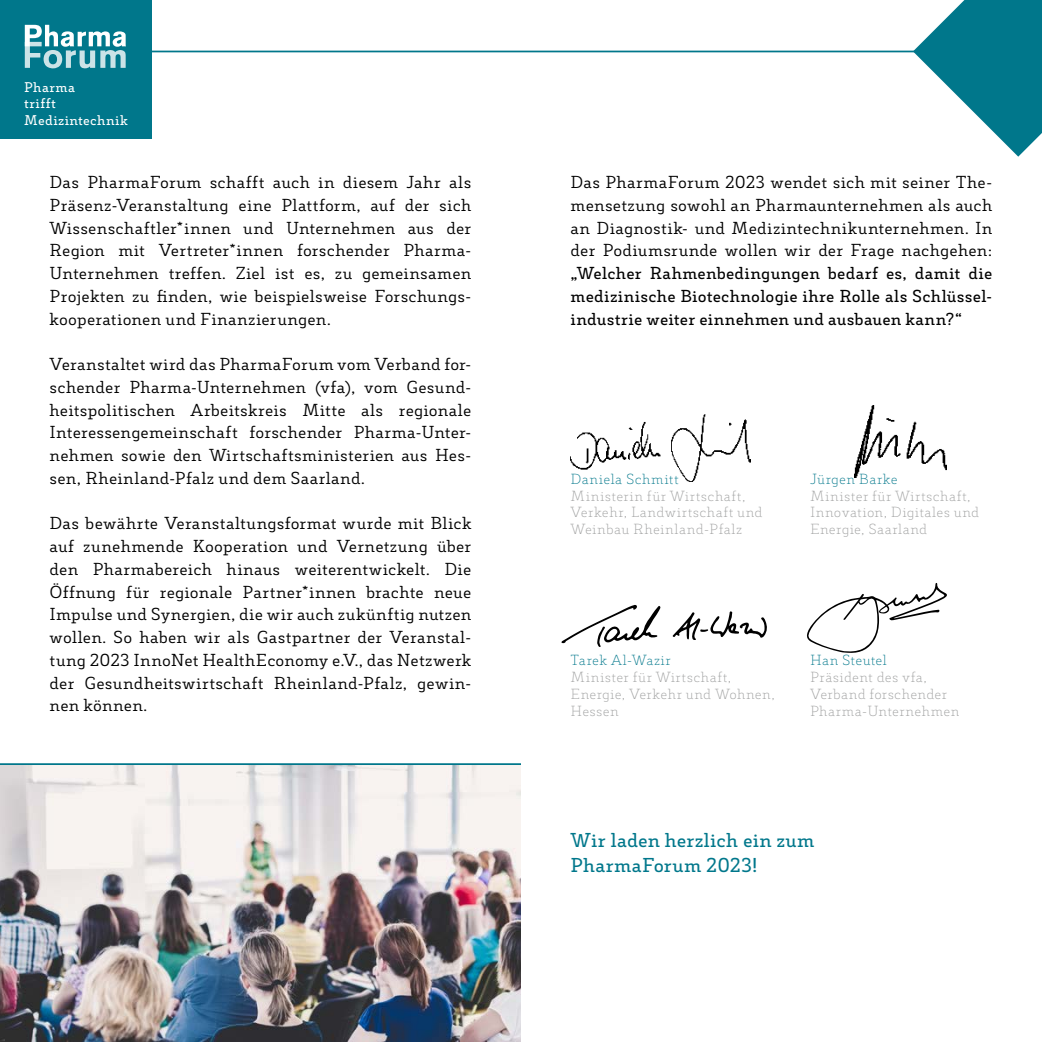
<style>
.page{position:relative;width:1042px;height:1042px;background:#fff}
.page>*{position:absolute;margin:0;border:0;box-sizing:border-box;transform-origin:0 0}
.t1{font:600 19.25px/24.5px "Decour";letter-spacing:.015em;color:#00778b}
.t2{font:16.62px/22.8px "Decour";letter-spacing:.015em;color:#000;text-align:justify}
.t3{font:600 16.62px/22.8px "Decour";letter-spacing:.015em;color:#000;text-align:justify}
.t4{font:200 14px/16.8px "Decour";letter-spacing:.025em;color:#9d9e9e}
.t5{font:200 14px "Decour";letter-spacing:.03em;color:#00778b}
.t6{font:600 13.47px/16.1px "Decour";letter-spacing:.035em;color:#fff}
</style>
<div class="page">
<hr style="left:21px;top:51px;width:1009px;height:1px;background:#00778b">
<div style="left:0;top:0;width:152px;height:139px;background:#00778b"></div>
<svg style="left:25px;top:25px;width:101px;height:43px"></svg>
<svg style="left:913px;top:0;width:129px;height:157px"></svg>
<img style="left:0;top:765px;width:521px;height:277px">
<svg style="left:807px;top:583px;width:140px;height:70px"></svg>
<svg style="left:561px;top:605px;width:99px;height:42px"></svg>
<svg style="left:672px;top:611px;width:95px;height:29px"></svg>
<hr style="left:0;top:763px;width:521px;height:2px;background:#00778b">
<img style="left:854px;top:405px;width:92px;height:72px">
<img style="left:570px;top:414px;width:180px;height:67px">
<p class="t6" style="left:24px;top:79px;width:105px">Pharma<br>trifft<br>Medizintechnik</p>
<p class="t2" style="left:50px;top:171px;width:423px">Das PharmaForum schafft auch in diesem Jahr als Präsenz-Veranstaltung eine Plattform, auf der sich Wissenschaftler*innen und Unternehmen aus der Region mit Vertreter*innen forschender Pharma-Unternehmen treffen. Ziel ist es, zu gemeinsamen Projekten zu finden, wie beispielsweise Forschungs&shy;kooperationen und Finanzierungen.</p>
<p class="t2" style="left:50px;top:353px;width:423px">Veranstaltet wird das PharmaForum vom Verband for&shy;schender Pharma-Unternehmen (vfa), vom Gesund&shy;heitspolitischen Arbeitskreis Mitte als regionale Interessengemeinschaft forschender Pharma-Unter&shy;nehmen sowie den Wirtschaftsministerien aus Hes&shy;sen, Rheinland-Pfalz und dem Saarland.</p>
<p class="t2" style="left:50px;top:512px;width:423px">Das bewährte Veranstaltungsformat wurde mit Blick auf zunehmende Kooperation und Vernetzung über den Pharmabereich hinaus weiterentwickelt. Die Öffnung für regionale Partner*innen brachte neue Impulse und Synergien, die wir auch zukünftig nutzen wollen. So haben wir als Gastpartner der Veranstal&shy;tung 2023 InnoNet HealthEconomy e.V., das Netzwerk der Gesundheitswirtschaft Rheinland-Pfalz, gewin&shy;nen können.</p>
<p class="t2" style="left:570px;top:171px;width:423px">Das PharmaForum 2023 wendet sich mit seiner The&shy;mensetzung sowohl an Pharmaunternehmen als auch an Diagnostik- und Medizintechnikunternehmen. In der Podiumsrunde wollen wir der Frage nachgehen:</p>
<p class="t3" style="left:570px;top:262px;width:423px">„Welcher Rahmenbedingungen bedarf es, damit die medizinische Biotechnologie ihre Rolle als Schlüssel&shy;industrie weiter einnehmen und ausbauen kann?“</p>
<p class="t5" style="left:570px;top:471px;width:110px">Daniela Schmitt</p>
<p class="t4" style="left:570px;top:487px;width:193px">Ministerin für Wirtschaft,<br>Verkehr, Landwirtschaft und<br>Weinbau Rheinland-Pfalz</p>
<p class="t5" style="left:810px;top:470px;width:89px">Jürgen Barke</p>
<p class="t4" style="left:810px;top:487px;width:171px">Minister für Wirtschaft,<br>Innovation, Digitales und<br>Energie, Saarland</p>
<p class="t5" style="left:570px;top:652px;width:102px">Tarek Al-Wazir</p>
<p class="t4" style="left:570px;top:669px;width:206px">Minister für Wirtschaft,<br>Energie, Verkehr und Wohnen,<br>Hessen</p>
<p class="t5" style="left:810px;top:652px;width:78px">Han Steutel</p>
<p class="t4" style="left:810px;top:669px;width:151px">Präsident des vfa,<br>Verband forschender<br>Pharma-Unternehmen</p>
<p class="t1" style="left:570px;top:828px;width:245px">Wir laden herzlich ein zum<br>PharmaForum 2023!</p>
</div>
